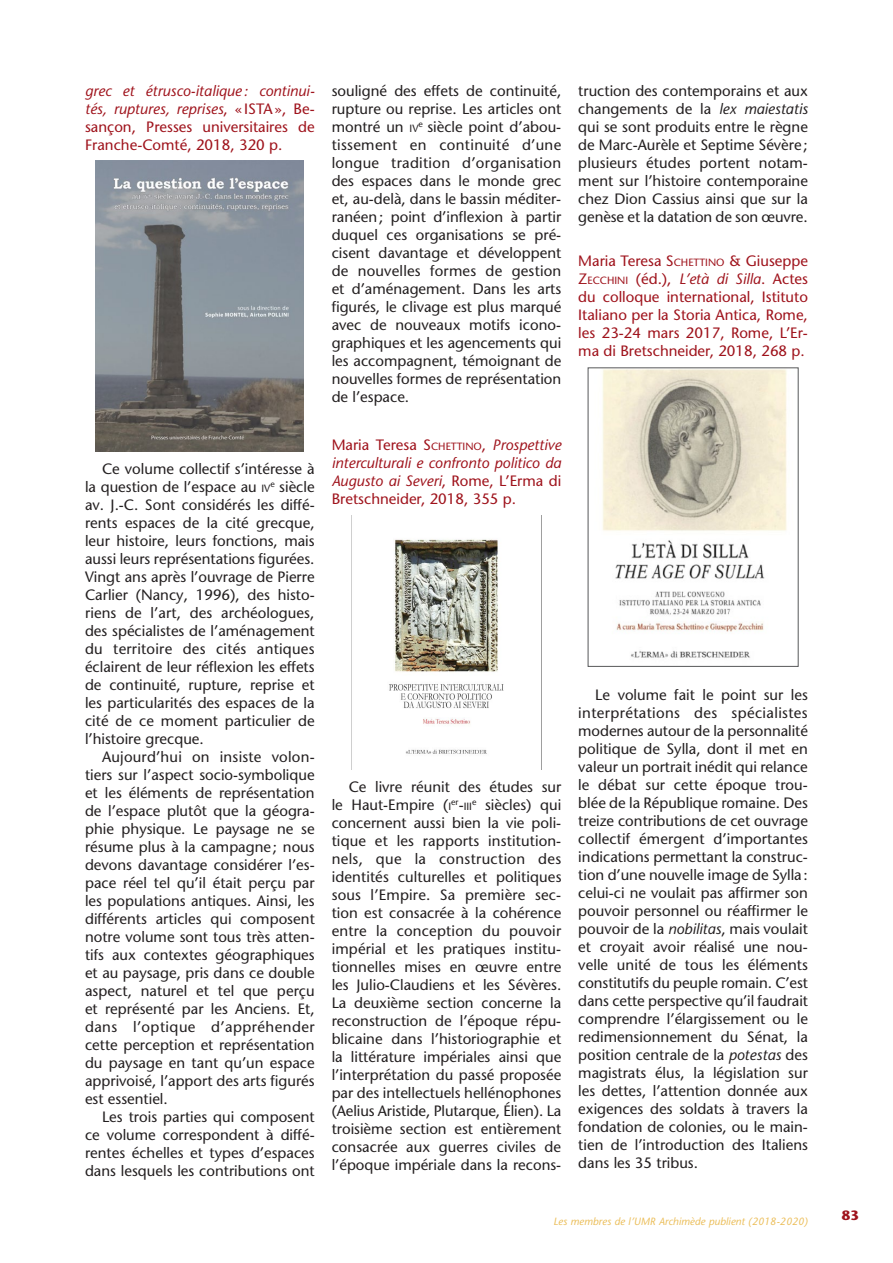
<style>
.page{position:relative;width:893px;height:1263px;background:#fff}
.page>*{position:absolute;margin:0;border:0;box-sizing:border-box;transform-origin:0 0}
.txt_Normal{font:500 15px/18px "Stone Sans Std";color:#231f20;text-align:justify}
.Ouvrage{font:500 15px/18px "Stone Sans Std";color:#9f131c;text-align:justify}
.Ouvrage-2{font:italic 500 15px/18px "Stone Sans Std";color:#9f131c;text-align:justify}
.t1{font:700 13.5px "Stone Sans Std";color:#9f131c}
.t2{font:italic 500 10.5px "Stone Sans Std";letter-spacing:.005em;color:#ebbe5a}
.txt_Normal-2{font:500 10.5px "Stone Sans Std";color:#231f20}
.s1{font-style:italic}
.s2{font-size:10.5px}
.s3{font-style:normal}
.s4{font-style:normal;font-size:10.5px}
.s5{font-style:inherit}
.s6{font-size:15px}
</style>
<div class="page">
<img style="left:96px;top:160px;width:208px;height:291px">
<img style="left:389px;top:539px;width:115px;height:215px">
<img style="left:602px;top:370px;width:185px;height:288px">
<p class="Ouvrage" style="left:85px;top:82px;width:231px"><span class="s1">grec et étrusco-italique : continui&shy;tés, ruptures, reprises</span>, « ISTA», Be&shy;sançon, Presses universitaires de Franche-Comté, 2018, 320 p.</p>
<p class="txt_Normal" style="left:85px;top:460px;width:231px;text-indent:17px">Ce volume collectif s’intéresse à la question de l’espace au <span class="s2">IV</span><sup>e</sup> siècle av. J.-C. Sont considérés les diffé&shy;rents espaces de la cité grecque, leur histoire, leurs fonctions, mais aussi leurs représentations figurées.<br>Vingt ans après l’ouvrage de Pierre Carlier (Nancy, 1996), des histo&shy;riens de l’art, des archéologues, des spécialistes de l’aménagement du territoire des cités antiques éclairent de leur réflexion les effets de continuité, rupture, reprise et les particularités des espaces de la cité de ce moment particulier de l’histoire grecque.</p>
<p class="txt_Normal" style="left:85px;top:748px;width:231px;text-indent:17px">Aujourd’hui on insiste volon&shy;tiers sur l’aspect socio-symbolique et les éléments de représentation de l’espace plutôt que la géogra&shy;phie physique. Le paysage ne se résume plus à la campagne; nous devons davantage considérer l’es&shy;pace réel tel qu’il était perçu par les populations antiques. Ainsi, les différents articles qui composent notre volume sont tous très atten&shy;tifs aux contextes géographiques et au paysage, pris dans ce double aspect, naturel et tel que perçu et représenté par les Anciens. Et, dans l’optique d’appréhender cette perception et représentation du paysage en tant qu’un espace apprivoisé, l’apport des arts figurés est essentiel.</p>
<p class="txt_Normal" style="left:85px;top:1108px;width:231px;text-indent:17px">Les trois parties qui composent ce volume correspondent à diffé&shy;rentes échelles et types d’espaces dans lesquels les contributions ont</p>
<p class="txt_Normal" style="left:332px;top:82px;width:231px">souligné des effets de continuité, rupture ou reprise. Les articles ont montré un <span class="s2">IV</span><sup>e</sup> siècle point d’abou&shy;tissement en continuité d’une longue tradition d’organisation des espaces dans le monde grec et, au-delà, dans le bassin méditer&shy;ranéen; point d’inflexion à partir duquel ces organisations se pré&shy;cisent davantage et développent de nouvelles formes de gestion et d’aménagement. Dans les arts figurés, le clivage est plus marqué avec de nouveaux motifs icono&shy;graphiques et les agencements qui les accompagnent, témoignant de nouvelles formes de représentation de l’espace.</p>
<p class="Ouvrage-2" style="left:332px;top:436px;width:231px"><span class="s3">Maria Teresa</span> <span class="s3">S</span><span class="s4">CHETTINO</span><span class="s3">,</span> Prospettive interculturali e confronto politico da Augusto ai Severi<span class="s3">, Rome, L’Erma di Bretschneider, 2018, 355 p.</span></p>
<p class="txt_Normal" style="left:578px;top:82px;width:231px">truction des contemporains et aux changements de la <span class="s1">lex maiestatis </span>qui se sont produits entre le règne de Marc-Aurèle et Septime Sévère; plusieurs études portent notam&shy;ment sur l’histoire contemporaine chez Dion Cassius ainsi que sur la genèse et la datation de son œuvre.</p>
<p class="Ouvrage" style="left:578px;top:251px;width:231px">Maria Teresa <span class="s5">S</span><span class="s2">CHETTINO</span> &amp; Giuseppe <span class="s5">Z</span><span class="s2">ECCHINI</span> (éd.), <span class="s1">L’età di Silla</span>. Actes du colloque international, Istituto Italiano per la Storia Antica, Rome, les 23-24 mars 2017, Rome, L’Er&shy;ma di Bretschneider, 2018, 268 p.</p>
<p class="txt_Normal" style="left:332px;top:778px;width:231px;text-indent:17px">Ce livre réunit des études sur le Haut-Empire (<span class="s2">I</span></p>
<p class="txt_Normal" style="left:332px;top:796px;width:231px;text-indent:140px"><sup>e</sup> siècles) qui concernent aussi bien la vie poli&shy;tique et les rapports institution&shy;nels, que la construction des identités culturelles et politiques sous l’Empire. Sa première sec&shy;tion est consacrée à la cohérence entre la conception du pouvoir impérial et les pratiques institu&shy;tionnelles mises en œuvre entre les Julio-Claudiens et les Sévères.<br>La deuxième section concerne la reconstruction de l’époque répu&shy;blicaine dans l’historiographie et la littérature impériales ainsi que l’interprétation du passé proposée par des intellectuels hellénophones (Aelius Aristide, Plutarque, Élien). La troisième section est entièrement consacrée aux guerres civiles de l’époque impériale dans la recons-</p>
<p class="txt_Normal-2" style="left:451px;top:800px;width:22px"><sup>er</sup><span class="s6">-</span>III</p>
<p class="txt_Normal" style="left:578px;top:686px;width:231px;text-indent:17px">Le volume fait le point sur les interprétations des spécialistes modernes autour de la personnalité politique de Sylla, dont il met en valeur un portrait inédit qui relance le débat sur cette époque trou&shy;blée de la République romaine. Des treize contributions de cet ouvrage collectif émergent d’importantes indications permettant la construc&shy;tion d’une nouvelle image de Sylla: celui-ci ne voulait pas affirmer son pouvoir personnel ou réaffirmer le pouvoir de la <span class="s1">nobilitas</span>, mais voulait et croyait avoir réalisé une nou&shy;velle unité de tous les éléments constitutifs du peuple romain. C’est dans cette perspective qu’il faudrait comprendre l’élargissement ou le redimensionnement du Sénat, la position centrale de la <span class="s1">potestas</span> des magistrats élus, la législation sur les dettes, l’attention donnée aux exigences des soldats à travers la fondation de colonies, ou le main&shy;tien de l’introduction des Italiens dans les 35 tribus.</p>
<p class="t2" style="left:553px;top:1215px;width:256px">Les membres de l’UMR Archimède publient (2018-2020)</p>
<p class="t1" style="left:842px;top:1207px;width:19px">83</p>
</div>
